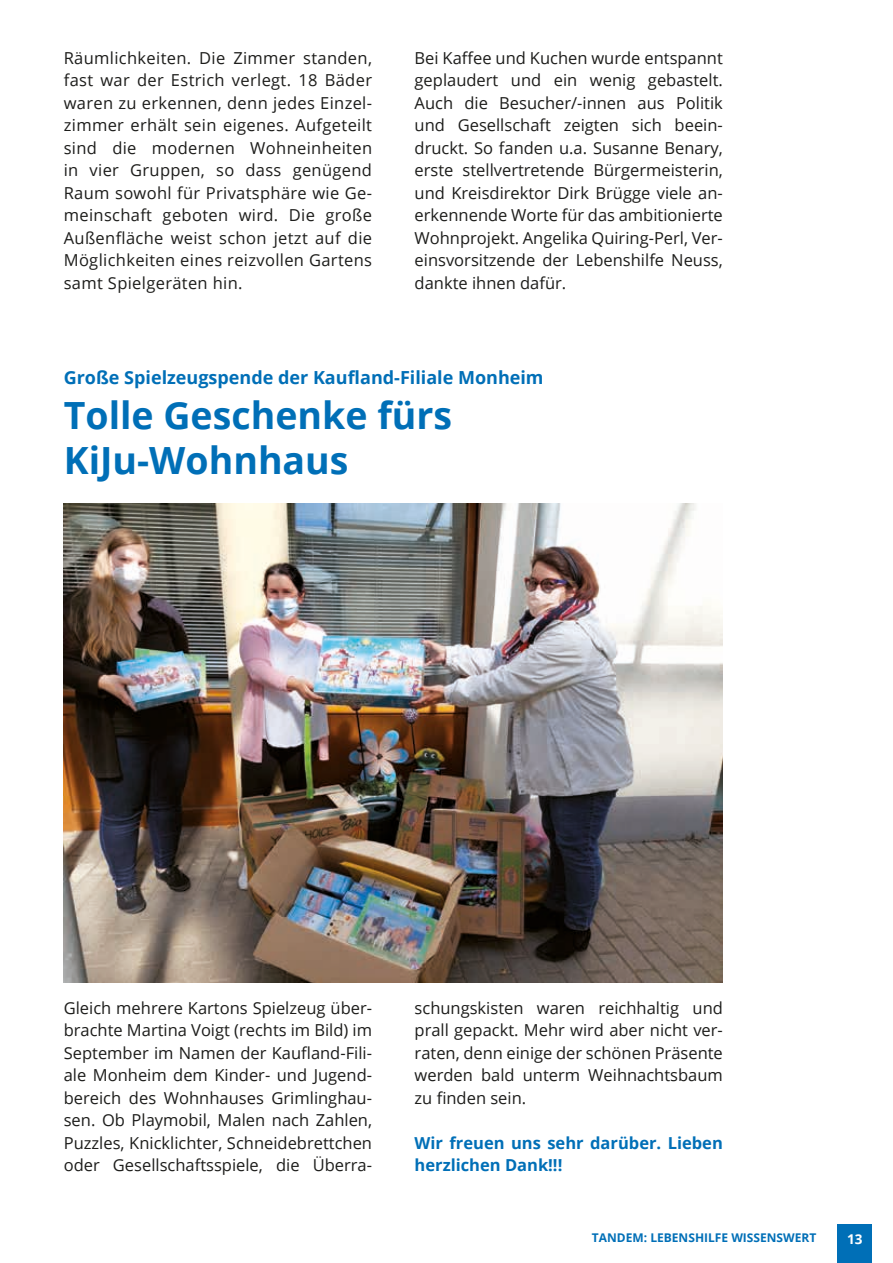
<style>
.page{position:relative;width:893px;height:1263px;background:#fff}
.page>*{position:absolute;margin:0;border:0;box-sizing:border-box;transform-origin:0 0}
.t1{font:700 37.5px/45px "Open Sans";color:#006fb7}
.t2{font:700 18px "Open Sans";color:#006fb7}
.t3{font:16.5px/22.5px "Open Sans";color:#1d1d1b;text-align:justify}
.t4{font:700 16.5px/22.5px "Open Sans";color:#006fb7}
.t5{font:700 13.5px "Open Sans";color:#fff}
.t6{font:700 12px "Open Sans";color:#006fb7}
</style>
<div class="page">
<div style="left:838px;top:1225px;width:34px;height:38px;background:#006fb7"></div>
<img style="left:64px;top:504px;width:659px;height:478px">
<p class="t3" style="left:64px;top:46px;width:310px">Räumlichkeiten. Die Zimmer standen, fast war der Estrich verlegt. 18 Bäder waren zu erkennen, denn jedes Einzel&shy;zimmer erhält sein eigenes. Aufgeteilt sind die modernen Wohneinheiten in vier Gruppen, so dass genügend Raum sowohl für Privatsphäre wie Ge&shy;meinschaft geboten wird. Die große Außenfläche weist schon jetzt auf die Möglichkeiten eines reizvollen Gartens samt Spielgeräten hin.</p>
<p class="t3" style="left:415px;top:46px;width:310px">Bei Kaffee und Kuchen wurde entspannt geplaudert und ein wenig gebastelt.<br>Auch die Besucher/-innen aus Politik und Gesellschaft zeigten sich beein&shy;druckt. So fanden u.a. Susanne Benary, erste stellvertretende Bürgermeisterin, und Kreisdirektor Dirk Brügge viele an&shy;erkennende Worte für das ambitionierte Wohnprojekt. Angelika Quiring-Perl, Ver&shy;einsvorsitzende der Lebenshilfe Neuss, dankte ihnen dafür.</p>
<p class="t2" style="left:64px;top:364px;width:481px">Große Spielzeugspende der Kaufland-Filiale Monheim</p>
<h1 class="t1" style="left:64px;top:392px;width:390px">Tolle Geschenke fürs<br>KiJu-Wohnhaus</h1>
<p class="t3" style="left:64px;top:996px;width:310px">Gleich mehrere Kartons Spielzeug über&shy;brachte Martina Voigt (rechts im Bild) im September im Namen der Kaufland-Fili&shy;ale Monheim dem Kinder- und Jugend&shy;bereich des Wohnhauses Grimlinghau&shy;sen. Ob Playmobil, Malen nach Zahlen, Puzzles, Knicklichter, Schneidebrettchen oder Gesellschaftsspiele, die Überra-</p>
<p class="t3" style="left:415px;top:996px;width:310px">schungskisten waren reichhaltig und prall gepackt. Mehr wird aber nicht ver&shy;raten, denn einige der schönen Präsente werden bald unterm Weihnachtsbaum zu finden sein.</p>
<p class="t4" style="left:415px;top:1131px;width:310px">Wir freuen uns sehr darüber. Lieben herzlichen Dank!!!</p>
<p class="t6" style="left:592px;top:1229px;width:226px">TANDEM: LEBENSHILFE WISSENSWERT</p>
<p class="t5" style="left:847px;top:1229px;width:17px">13</p>
</div>
